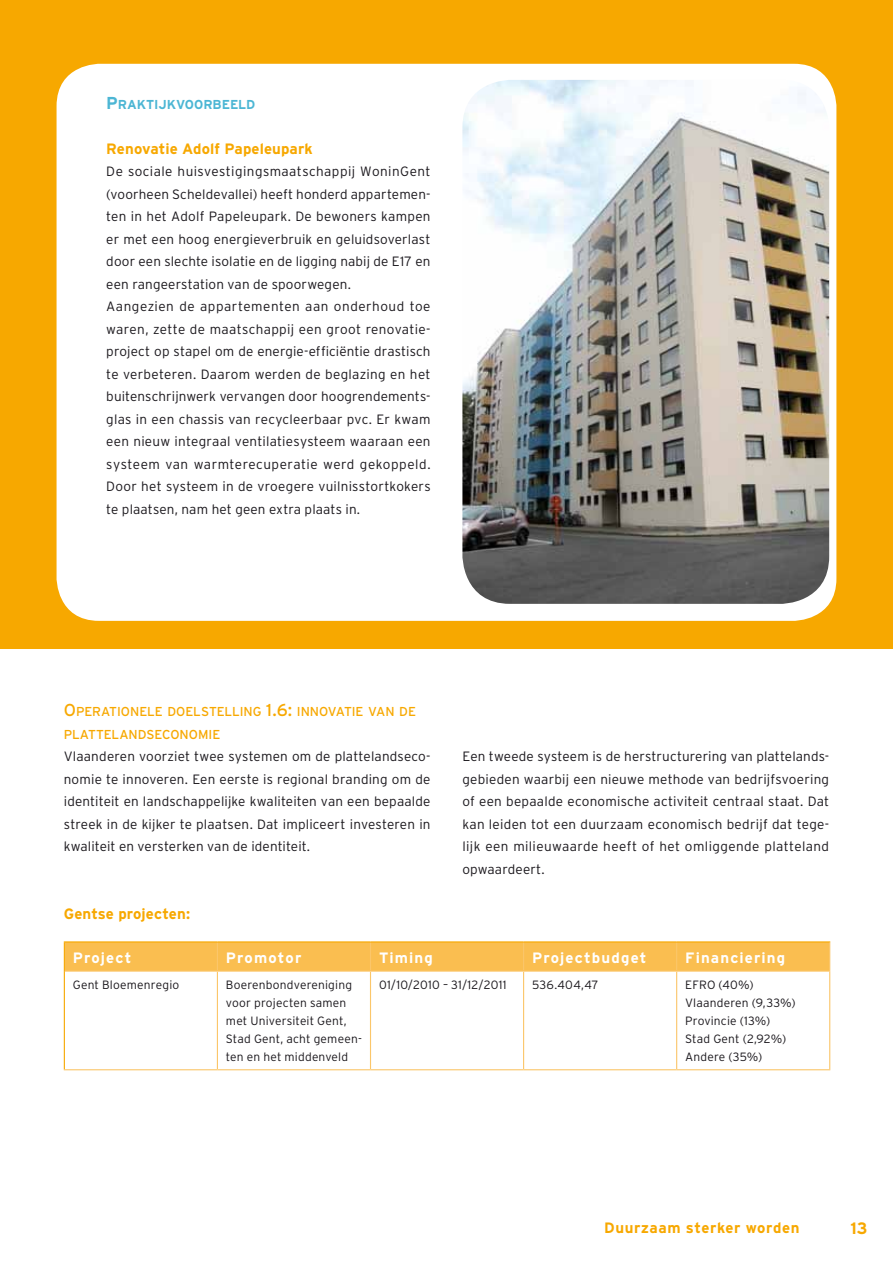
<style>
.page{position:relative;width:893px;height:1263px;background:#fff}
.page>*{position:absolute;margin:0;border:0;box-sizing:border-box;transform-origin:0 0}
.t1{font:700 16.5px "Interstate";color:#f7a800}
.t2{font:700 15px "Interstate";letter-spacing:.075em;color:#fff}
.t3{font:700 15px "Interstate";letter-spacing:.01em;color:#f7a800}
.t4{font:700 15px "Interstate";letter-spacing:.035em;color:#f7a800}
.t5{font:300 13.5px/22.5px "Interstate";letter-spacing:.015em;color:#1a171c;text-align:justify}
.t6{font:12.9px/22.5px "Interstate";letter-spacing:-.005em;color:#f7a800}
.t7{font:700 12.9px "Interstate";letter-spacing:-.005em;color:#4cb6d4}
.t8{font:300 12px/18px "Interstate";letter-spacing:.015em;color:#1a171c}
.s1{font-size:17.25px}
</style>
<div class="page">
<hr style="left:0;top:0;width:1px;height:1263px;background:#f7a800">
<div style="left:0;top:0;width:893px;height:649px;background:#f7a800"></div>
<div style="left:57px;top:64px;width:779px;height:557px;background:#fff;border-radius:43px"></div>
<hr style="left:217px;top:972px;width:1px;height:97px;background:#fbc66a">
<hr style="left:370px;top:972px;width:1px;height:97px;background:#fbc66a">
<hr style="left:523px;top:972px;width:1px;height:97px;background:#fbc66a">
<hr style="left:676px;top:972px;width:1px;height:97px;background:#fbc66a">
<hr style="left:64px;top:941px;width:153px;height:1px;background:#f7a800">
<hr style="left:217px;top:941px;width:153px;height:1px;background:#f7a800">
<hr style="left:370px;top:941px;width:154px;height:1px;background:#f7a800">
<hr style="left:524px;top:941px;width:153px;height:1px;background:#f7a800">
<hr style="left:677px;top:941px;width:153px;height:1px;background:#f7a800">
<div style="left:64px;top:942px;width:766px;height:29px;background:#fabe50"></div>
<hr style="left:65px;top:970px;width:152px;height:2px;background:#fbc66a">
<hr style="left:217px;top:970px;width:153px;height:2px;background:#fbc66a">
<hr style="left:370px;top:970px;width:154px;height:2px;background:#fbc66a">
<hr style="left:524px;top:970px;width:153px;height:2px;background:#fbc66a">
<hr style="left:677px;top:970px;width:153px;height:2px;background:#fbc66a">
<hr style="left:829px;top:972px;width:1px;height:97px;background:#fbc66a">
<hr style="left:64px;top:1069px;width:153px;height:1px;background:#fbc66a">
<hr style="left:217px;top:1069px;width:153px;height:1px;background:#fbc66a">
<hr style="left:370px;top:1069px;width:154px;height:1px;background:#fbc66a">
<hr style="left:524px;top:1069px;width:153px;height:1px;background:#fbc66a">
<hr style="left:677px;top:1069px;width:153px;height:1px;background:#fbc66a">
<hr style="left:64px;top:971px;width:1px;height:98px;background:#f7a800">
<img style="left:462px;top:80px;width:367px;height:524px">
<p class="t7" style="left:106px;top:97px;width:150px"><span class="s1">P</span>RAKTIJKVOORBEELD</p>
<p class="t3" style="left:106px;top:140px;width:208px">Renovatie Adolf Papeleupark</p>
<p class="t5" style="left:106px;top:160px;width:326px;text-align:left">De sociale huisvestigingsmaatschappij WoninGent (voorheen Scheldevallei) heeft honderd appartemen&shy;ten in het Adolf Papeleupark. De bewoners kampen er met een hoog energieverbruik en geluidsoverlast door een slechte isolatie en de ligging nabij de E17 en een rangeerstation van de spoorwegen.<br>Aangezien de appartementen aan onderhoud toe waren, zette de maatschappij een groot renovatie&shy;project op stapel om de energie-efficiëntie drastisch te verbeteren. Daarom werden de beglazing en het buitenschrijnwerk vervangen door hoogrendements&shy;glas in een chassis van recycleerbaar pvc. Er kwam een nieuw integraal ventilatiesysteem waaraan een systeem van warmterecuperatie werd gekoppeld.<br>Door het systeem in de vroegere vuilnisstortkokers te plaatsen, nam het geen extra plaats in.</p>
<p class="t6" style="left:64px;top:700px;width:354px"><span class="s1">O</span>PERATIONELE DOELSTELLING <span class="s1">1.6:</span> INNOVATIE VAN DE<br>PLATTELANDSECONOMIE</p>
<p class="t5" style="left:64px;top:745px;width:368px">Vlaanderen voorziet twee systemen om de plattelandseco&shy;nomie te innoveren. Een eerste is regional branding om de identiteit en landschappelijke kwaliteiten van een bepaalde streek in de kijker te plaatsen. Dat impliceert investeren in kwaliteit en versterken van de identiteit.</p>
<p class="t5" style="left:462px;top:745px;width:368px">Een tweede systeem is de herstructurering van plattelands&shy;gebieden waarbij een nieuwe methode van bedrijfsvoering of een bepaalde economische activiteit centraal staat. Dat kan leiden tot een duurzaam economisch bedrijf dat tege&shy;lijk een milieuwaarde heeft of het omliggende platteland opwaardeert.</p>
<p class="t3" style="left:64px;top:905px;width:128px">Gentse projecten:</p>
<p class="t2" style="left:73px;top:949px;width:60px">Project</p>
<p class="t2" style="left:226px;top:949px;width:77px">Promotor</p>
<p class="t2" style="left:379px;top:949px;width:55px">Timing</p>
<p class="t2" style="left:532px;top:949px;width:116px">Projectbudget</p>
<p class="t2" style="left:685px;top:949px;width:102px">Financiering</p>
<p class="t8" style="left:73px;top:976px;width:108px">Gent Bloemenregio</p>
<p class="t8" style="left:226px;top:976px;width:137px">Boerenbondvereniging voor projecten samen met Universiteit Gent,<br>Stad Gent, acht gemeen&shy;ten en het middenveld</p>
<p class="t8" style="left:379px;top:976px;width:129px">01/10/2010 – 31/12/2011</p>
<p class="t8" style="left:532px;top:976px;width:68px">536.404,47</p>
<p class="t8" style="left:685px;top:976px;width:112px">EFRO (40%)<br>Vlaanderen (9,33%)<br>Provincie (13%)<br>Stad Gent (2,92%)<br>Andere (35%)</p>
<p class="t4" style="left:604px;top:1219px;width:197px">Duurzaam sterker worden</p>
<p class="t1" style="left:850px;top:1219px;width:19px">13</p>
</div>
